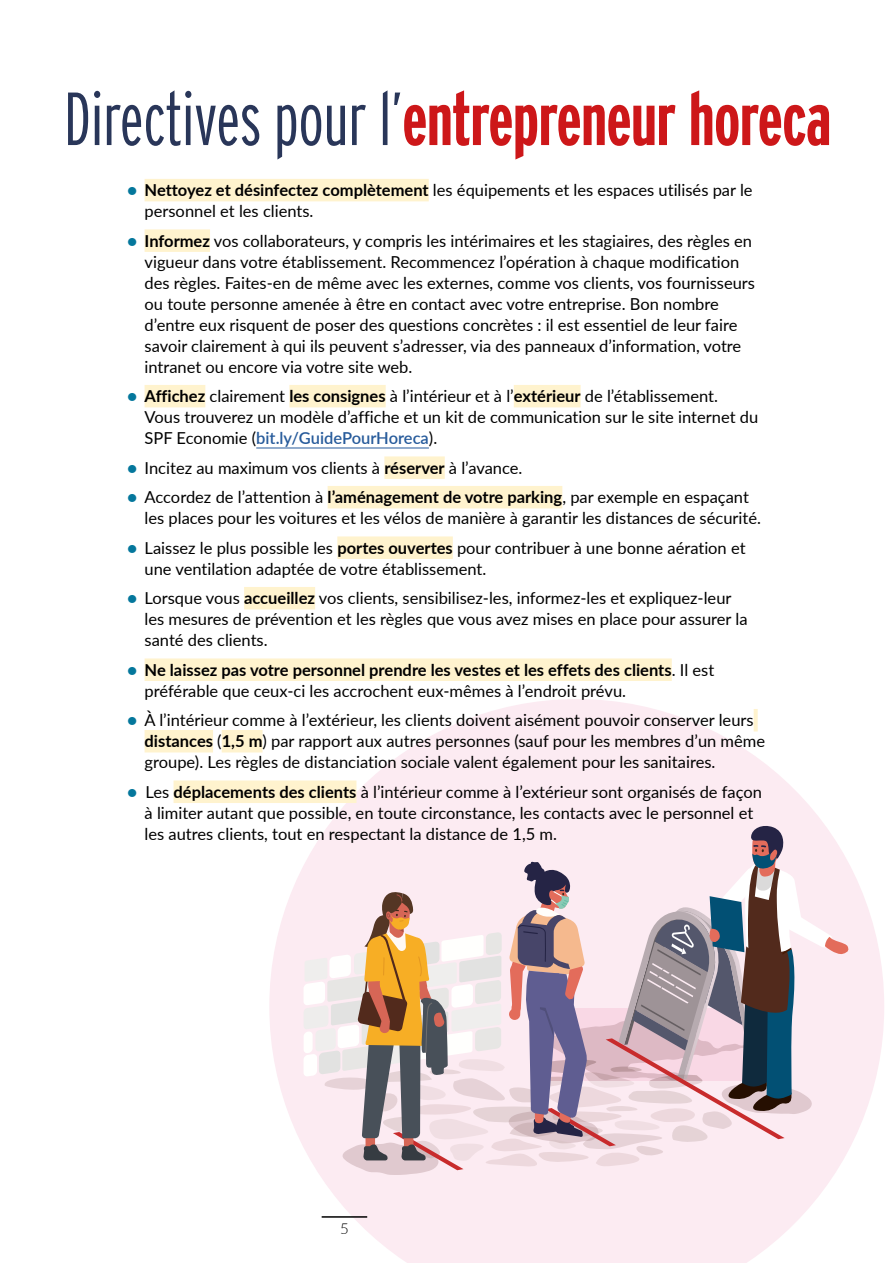
<style>
.page{position:relative;width:893px;height:1263px;background:#fff}
.page>*{position:absolute;margin:0;border:0;box-sizing:border-box;transform-origin:0 0}
.Title{font:700 75px "Interstate Compressed";letter-spacing:-.01em;color:#cd1719}
.Body_text_bullet{font:16.5px/21px "Lato";color:#000}
.t1{font:300 15px "Lato";color:#000}
.s1{font-weight:300;color:#293659}
.s2{font-weight:900;color:#04779c}
.s3{font-weight:700}
.s4{font-weight:600;color:#275b9b}
</style>
<div class="page">
<svg style="left:269px;top:699px;width:615px;height:564px;fill:#fcebf2"></svg>
<svg style="left:303px;top:823px;width:546px;height:352px;background:#d4c3c7"></svg>
<div style="left:145px;top:179px;width:284px;height:22px;background:#fff3ce"></div>
<div style="left:145px;top:229px;width:65px;height:23px;background:#fff3ce"></div>
<div style="left:145px;top:385px;width:60px;height:22px;background:#fff3ce"></div>
<div style="left:289px;top:385px;width:97px;height:22px;background:#fff3ce"></div>
<div style="left:514px;top:385px;width:67px;height:22px;background:#fff3ce"></div>
<hr style="left:256px;top:448px;width:173px;height:1px;background:#275b9b">
<div style="left:384px;top:456px;width:61px;height:23px;background:#fff3ce"></div>
<div style="left:328px;top:486px;width:234px;height:22px;background:#fff3ce"></div>
<div style="left:337px;top:536px;width:116px;height:23px;background:#fff3ce"></div>
<div style="left:244px;top:587px;width:71px;height:22px;background:#fff3ce"></div>
<div style="left:145px;top:658px;width:527px;height:23px;background:#fff3ce"></div>
<svg style="left:754px;top:709px;width:4px;height:22px"></svg>
<div style="left:145px;top:730px;width:68px;height:22px;background:#fff3ce"></div>
<div style="left:222px;top:730px;width:41px;height:22px;background:#fff3ce"></div>
<div style="left:174px;top:780px;width:182px;height:23px;background:#fff3ce"></div>
<hr style="left:322px;top:1216px;width:45px;height:2px;background:#000">
<p class="Title" style="left:64px;top:77px;width:769px"><span class="s1">Directives pour l’</span>entrepreneur horeca</p>
<p class="Body_text_bullet" style="left:145px;top:179px;width:610px;text-indent:-17px"><span class="s2">•</span> <span class="s3">Nettoyez et désinfectez complètement</span> les équipements et les espaces utilisés par le personnel et les clients.</p>
<p class="Body_text_bullet" style="left:145px;top:229px;width:612px;text-indent:-17px"><span class="s2">•</span> <span class="s3">Informez</span> vos collaborateurs, y compris les intérimaires et les stagiaires, des règles en vigueur dans votre établissement. Recommencez l’opération à chaque modification des règles. Faites-en de même avec les externes, comme vos clients, vos fournisseurs ou toute personne amenée à être en contact avec votre entreprise. Bon nombre d’entre eux risquent de poser des questions concrètes : il est essentiel de leur faire savoir clairement à qui ils peuvent s’adresser, via des panneaux d’information, votre intranet ou encore via votre site web.</p>
<p class="Body_text_bullet" style="left:145px;top:385px;width:615px;text-indent:-17px"><span class="s2">•</span> <span class="s3">Affichez</span> clairement <span class="s3">les consignes</span> à l’intérieur et à l’<span class="s3">extérieur</span> de l’établissement.<br>Vous trouverez un modèle d’affiche et un kit de communication sur le site internet du<br>SPF Economie (<span class="s4">bit.ly/GuidePourHoreca</span>).</p>
<p class="Body_text_bullet" style="left:128px;top:456px;width:396px"><span class="s2">•</span> Incitez au maximum vos clients à <span class="s3">réserver</span> à l’avance.</p>
<p class="Body_text_bullet" style="left:145px;top:486px;width:618px;text-indent:-17px"><span class="s2">•</span> Accordez de l’attention à <span class="s3">l’aménagement de votre parking</span>, par exemple en espaçant les places pour les voitures et les vélos de manière à garantir les distances de sécurité.</p>
<p class="Body_text_bullet" style="left:145px;top:536px;width:603px;text-indent:-17px"><span class="s2">•</span> Laissez le plus possible les <span class="s3">portes ouvertes</span> pour contribuer à une bonne aération et une ventilation adaptée de votre établissement.</p>
<p class="Body_text_bullet" style="left:145px;top:587px;width:604px;text-indent:-17px"><span class="s2">•</span> Lorsque vous <span class="s3">accueillez</span> vos clients, sensibilisez-les, informez-les et expliquez-leur les mesures de prévention et les règles que vous avez mises en place pour assurer la santé des clients.</p>
<p class="Body_text_bullet" style="left:145px;top:658px;width:571px;text-indent:-17px"><span class="s2">•</span> <span class="s3">Ne laissez pas votre personnel prendre les vestes et les effets des clients</span>. Il est préférable que ceux-ci les accrochent eux-mêmes à l’endroit prévu.</p>
<p class="Body_text_bullet" style="left:145px;top:709px;width:622px;text-indent:-17px"><span class="s2">•</span> À l’intérieur comme à l’extérieur, les clients doivent aisément pouvoir conserver leurs <span class="s3">distances</span> (<span class="s3">1,5 m</span>) par rapport aux autres personnes (sauf pour les membres d’un même groupe). Les règles de distanciation sociale valent également pour les sanitaires.</p>
<p class="Body_text_bullet" style="left:145px;top:780px;width:619px;text-indent:-17px"><span class="s2">•</span> Les <span class="s3">déplacements des clients</span> à l’intérieur comme à l’extérieur sont organisés de façon à limiter autant que possible, en toute circonstance, les contacts avec le personnel et les autres clients, tout en respectant la distance de 1,5 m.</p>
<p class="t1" style="left:340px;top:1218px;width:10px">5</p>
</div>
